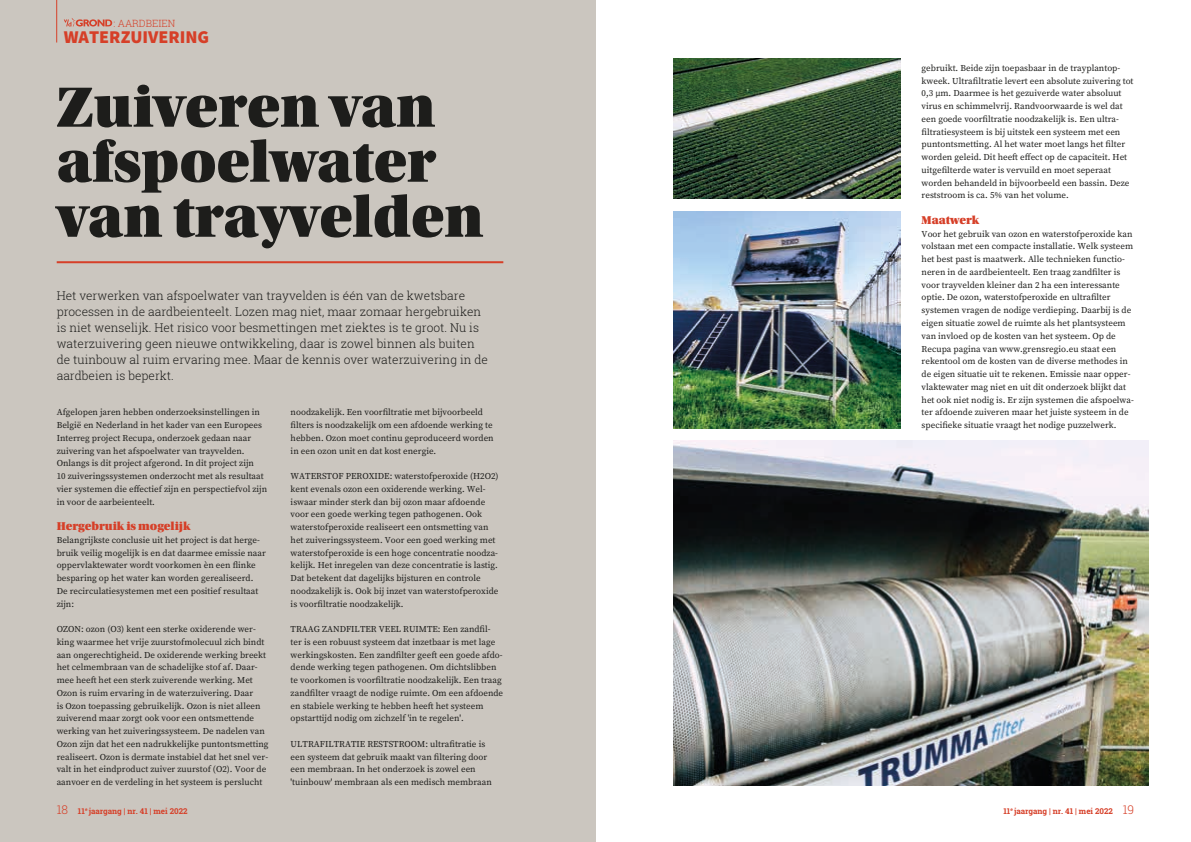
<style>
.page{position:relative;width:1191px;height:842px;background:#fff}
.page>*{position:absolute;margin:0;border:0;box-sizing:border-box;transform-origin:0 0}
.t1{font:60px/55px "Utopia Std Black Headline";color:#1d1d1b}
.t2{font:18px "Source Sans Variable";color:#d63f28}
.t3{font:300 12px/16px "Roboto Slab";color:#1d1d1b}
.t4{font:12px "Utopia Std Black Headline";color:#d63f28}
.t5{font:300 10px "Roboto Slab";color:#d63f28}
.t6{font:9px/12.8px "Source Serif Variable";color:#1d1d1b}
.t7{font:700 8px "Roboto Slab";color:#d63f28}
.s1{font-weight:300;font-size:12px}
</style>
<div class="page">
<div style="left:0;top:0;width:595px;height:842px;background:#cbc6bf"></div>
<img style="left:673px;top:441px;width:475px;height:344px">
<img style="left:673px;top:211px;width:227px;height:217px">
<img style="left:673px;top:58px;width:227px;height:140px">
<hr style="left:57px;top:261px;width:446px;height:2px;background:#d63f28">
<hr style="left:56px;top:0;width:1px;height:43px;background:#d63f28">
<svg style="left:64px;top:18px;width:48px;height:9px"></svg>
<p class="t5" style="left:113px;top:16px;width:63px">: AARDBEIEN</p>
<h2 class="t2" style="left:64px;top:26px;width:147px">WATERZUIVERING</h2>
<h1 class="t1" style="left:57px;top:81px;width:428px">Zuiveren van afspoelwater van trayvelden</h1>
<p class="t3" style="left:57px;top:288px;width:433px">Het verwerken van afspoelwater van trayvelden is één van de kwetsbare processen in de aardbeienteelt. Lozen mag niet, maar zomaar hergebruiken is niet wenselijk. Het risico voor besmettingen met ziektes is te groot. Nu is waterzuivering geen nieuwe ontwikkeling, daar is zowel binnen als buiten de tuinbouw al ruim ervaring mee. Maar de kennis over waterzuivering in de aardbeien is beperkt.</p>
<p class="t6" style="left:57px;top:406px;width:212px">Afgelopen jaren hebben onderzoeksinstellingen in België en Nederland in het kader van een Europees Interreg project Recupa, onderzoek gedaan naar zuivering van het afspoelwater van trayvelden.<br>Onlangs is dit project afgerond. In dit project zijn<br>10 zuiveringssystemen onderzocht met als resultaat vier systemen die effectief zijn en perspectiefvol zijn in voor de aarbeienteelt.</p>
<h3 class="t4" style="left:57px;top:520px;width:135px">Hergebruik is mogelijk</h3>
<p class="t6" style="left:57px;top:533px;width:211px">Belangrijkste conclusie uit het project is dat herge&shy;bruik veilig mogelijk is en dat daarmee emissie naar oppervlaktewater wordt voorkomen èn een flinke besparing op het water kan worden gerealiseerd.<br>De recirculatiesystemen met een positief resultaat zijn:</p>
<p class="t6" style="left:57px;top:623px;width:213px">OZON: ozon (O3) kent een sterke oxiderende wer&shy;king waarmee het vrije zuurstofmolecuul zich bindt aan ongerechtigheid. De oxiderende werking breekt het celmembraan van de schadelijke stof af. Daar&shy;mee heeft het een sterk zuiverende werking. Met Ozon is ruim ervaring in de waterzuivering. Daar<br>is Ozon toepassing gebruikelijk. Ozon is niet alleen zuiverend maar zorgt ook voor een ontsmettende werking van het zuiveringssysteem. De nadelen van Ozon zijn dat het een nadrukkelijke puntontsmetting realiseert. Ozon is dermate instabiel dat het snel ver&shy;valt in het eindproduct zuiver zuurstof (O2). Voor de aanvoer en de verdeling in het systeem is perslucht</p>
<p class="t6" style="left:291px;top:406px;width:204px">noodzakelijk. Een voorfiltratie met bijvoorbeeld filters is noodzakelijk om een afdoende werking te hebben. Ozon moet continu geproduceerd worden in een ozon unit en dat kost energie.</p>
<p class="t6" style="left:291px;top:470px;width:209px">WATERSTOF PEROXIDE: waterstofperoxide (H2O2) kent evenals ozon een oxiderende werking. Wel&shy;iswaar minder sterk dan bij ozon maar afdoende voor een goede werking tegen pathogenen. Ook waterstofperoxide realiseert een ontsmetting van het zuiveringssysteem. Voor een goed werking met waterstofperoxide is een hoge concentratie noodza&shy;kelijk. Het inregelen van deze concentratie is lastig.<br>Dat betekent dat dagelijks bijsturen en controle noodzakelijk is. Ook bij inzet van waterstofperoxide is voorfiltratie noodzakelijk.</p>
<p class="t6" style="left:291px;top:623px;width:214px">TRAAG ZANDFILTER VEEL RUIMTE: Een zandfil&shy;ter is een robuust systeem dat inzetbaar is met lage werkingskosten. Een zandfilter geeft een goede afdo&shy;dende werking tegen pathogenen. Om dichtslibben te voorkomen is voorfiltratie noodzakelijk. Een traag zandfilter vraagt de nodige ruimte. Om een afdoende en stabiele werking te hebben heeft het systeem opstarttijd nodig om zichzelf 'in te regelen'.</p>
<p class="t6" style="left:291px;top:737px;width:203px">ULTRAFILTRATIE RESTSTROOM: ultrafitratie is een systeem dat gebruik maakt van filtering door een membraan. In het onderzoek is zowel een 'tuinbouw' membraan als een medisch membraan</p>
<p class="t6" style="left:921px;top:61px;width:213px">gebruikt. Beide zijn toepasbaar in de trayplantop&shy;kweek. Ultrafiltratie levert een absolute zuivering tot 0,3 µm. Daarmee is het gezuiverde water absoluut virus en schimmelvrij. Randvoorwaarde is wel dat een goede voorfiltratie noodzakelijk is. Een ultra&shy;filtratiesysteem is bij uitstek een systeem met een puntontsmetting. Al het water moet langs het filter worden geleid. Dit heeft effect op de capaciteit. Het uitgefilterde water is vervuild en moet seperaat worden behandeld in bijvoorbeeld een bassin. Deze reststroom is ca. 5% van het volume.</p>
<h3 class="t4" style="left:921px;top:214px;width:59px">Maatwerk</h3>
<p class="t6" style="left:921px;top:227px;width:214px">Voor het gebruik van ozon en waterstofperoxide kan volstaan met een compacte installatie. Welk systeem het best past is maatwerk. Alle technieken functio&shy;neren in de aardbeienteelt. Een traag zandfilter is voor trayvelden kleiner dan 2 ha een interessante optie. De ozon, waterstofperoxide en ultrafilter systemen vragen de nodige verdieping. Daarbij is de eigen situatie zowel de ruimte als het plantsysteem van invloed op de kosten van het systeem. Op de Recupa pagina van www.grensregio.eu staat een rekentool om de kosten van de diverse methodes in de eigen situatie uit te rekenen. Emissie naar opper&shy;vlaktewater mag niet en uit dit onderzoek blijkt dat het ook niet nodig is. Er zijn systemen die afspoelwa&shy;ter afdoende zuiveren maar het juiste systeem in de specifieke situatie vraagt het nodige puzzelwerk.</p>
<p class="t7" style="left:57px;top:805px;width:132px"><span class="s1">18</span> 11<sup>e</sup> jaargang | nr. 41 | mei 2022</p>
<p class="t7" style="left:1003px;top:805px;width:132px">11<sup>e</sup> jaargang | nr. 41 | mei 2022 <span class="s1">19</span></p>
</div>
